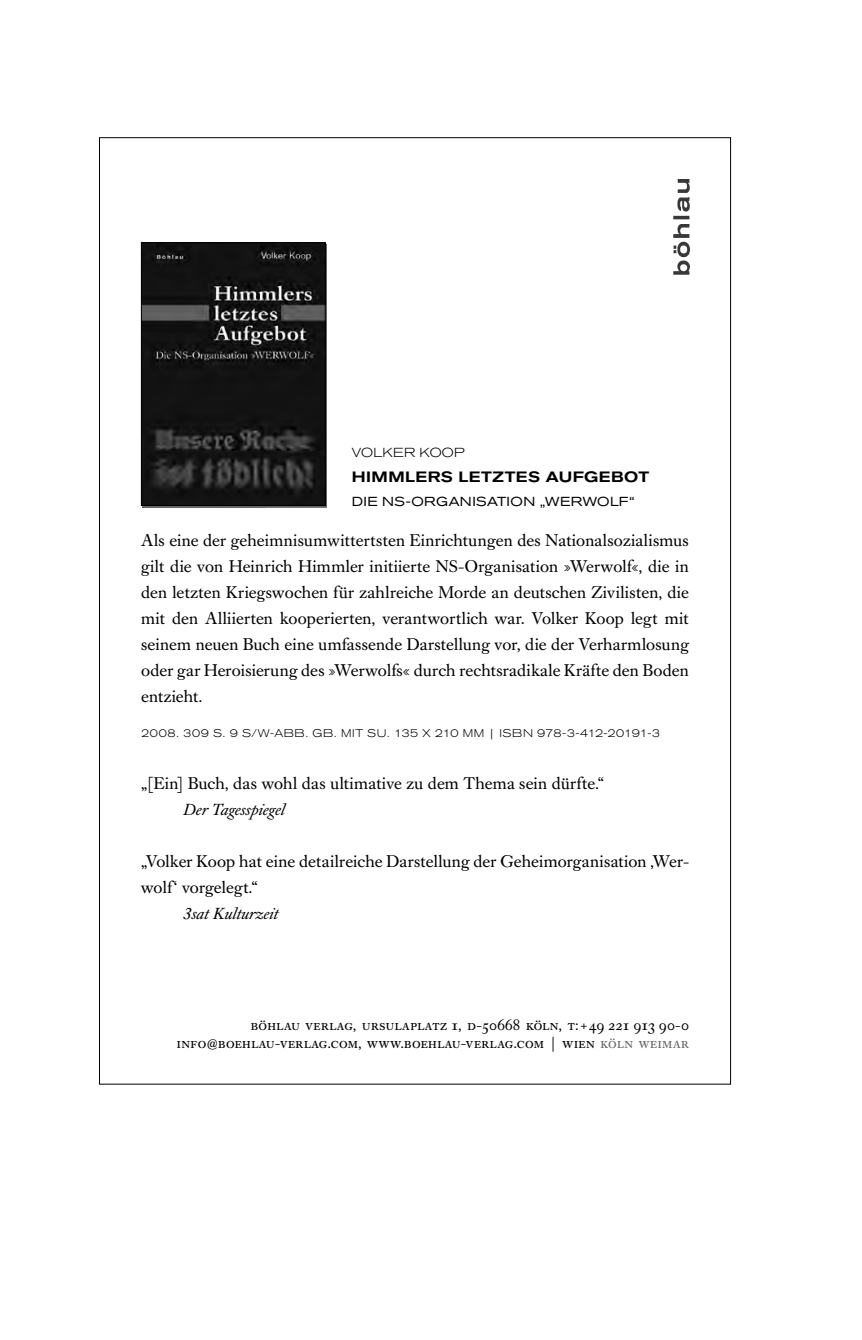
<style>
.page{position:relative;width:862px;height:1340px;background:#fff}
.page>*{position:absolute;margin:0;border:0;box-sizing:border-box;transform-origin:0 0}
.t1{font:16.65px/26.1px "Caslon Buch BQ";letter-spacing:.015em;color:#000;text-align:justify}
.t2{font:italic 15.75px "Caslon Buch BQ";letter-spacing:.005em;color:#000}
.t3{font:14.85px/17.8px "Caslon Buch Expert BQ";letter-spacing:.03em;color:#000;text-align:right}
.t4{font:500 expanded 14.85px "Akzidenz Grotesk BQ";letter-spacing:.03em;color:#000}
.t5{font:expanded 13.05px "Akzidenz Grotesk BQ";letter-spacing:.03em;color:#000}
.t6{font:300 expanded 13.05px "Akzidenz Grotesk BQ";letter-spacing:.02em;color:#000}
.t7{font:300 expanded 11.03px "Akzidenz Grotesk BQ";letter-spacing:.05em;color:#000}
.s1{font-size:12.83px}
.s2{font-weight:500;font-size:12.38px}
.s3{color:#676767}
</style>
<div class="page">
<img style="left:673px;top:179px;width:16px;height:95px">
<svg style="left:141px;top:242px;width:184px;height:264px;background:#1f1f1f"></svg>
<p class="t6" style="left:351px;top:445px;width:114px">VOLKER KOOP</p>
<p class="t4" style="left:351px;top:468px;width:299px">HIMMLERS LETZTES AUFGEBOT</p>
<p class="t5" style="left:351px;top:493px;width:284px">DIE NS-ORGANISATION „WERWOLF“</p>
<p class="t1" style="left:141px;top:527px;width:549px">Als eine der geheimnisumwittertsten Einrichtungen des Nationalsozialismus gilt die von Heinrich Himmler initiierte NS-Organisation »Werwolf«, die in den letzten Kriegswochen für zahlreiche Morde an deutschen Zivilisten, die mit den Alliierten kooperierten, verantwortlich war. Volker Koop legt mit seinem neuen Buch eine umfassende Darstellung vor, die der Verharmlosung oder gar Heroisierung des »Werwolfs« durch rechtsradikale Kräfte den Boden entzieht.</p>
<p class="t7" style="left:141px;top:727px;width:520px">2008. 309 S. 9 S/W-ABB. GB. MIT SU. 135 X 210 MM | ISBN 978-3-412-20191-3</p>
<p class="t1" style="left:141px;top:770px;width:464px">„[Ein] Buch, das wohl das ultimative zu dem Thema sein dürfte.“</p>
<p class="t2" style="left:183px;top:800px;width:102px">Der Tagesspiegel</p>
<p class="t1" style="left:141px;top:848px;width:549px">„Volker Koop hat eine detailreiche Darstellung der Geheimorganisation ,Wer&shy;wolf‘ vorgelegt.“</p>
<p class="t2" style="left:183px;top:904px;width:96px">3sat Kulturzeit</p>
<p class="t3" style="left:177px;top:1016px;width:513px">böhlau verlag, ursulaplatz 1, d-50668 köln, t: <span class="s1">+</span> 49 221 913 90-0 info<span class="s2">@</span>boehlau-verlag.com, www.boehlau-verlag.com | wien <span class="s3">köln weimar</span></p>
</div>
